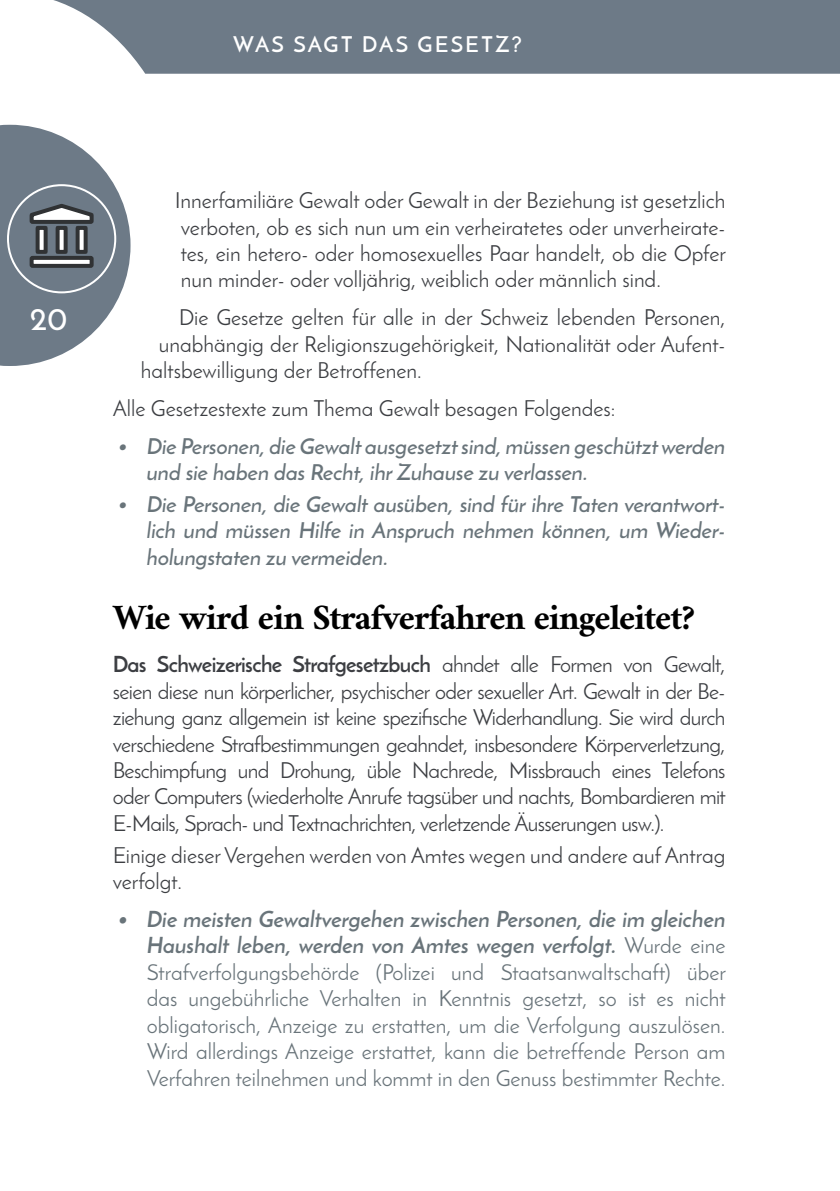
<style>
.page{position:relative;width:840px;height:1191px;background:#fff}
.page>*{position:absolute;margin:0;border:0;box-sizing:border-box;transform-origin:0 0}
.sous-titre{font:700 36px "Amiri";letter-spacing:-.03em;color:#000}
.t1{font:600 32px "Josefin Sans";color:#fff}
.texte_base_2{font:22px/26.4px "Josefin Sans";color:#3c3e42;text-align:justify}
.t2{font:22px/26.4px "Josefin Sans";color:#69747a;text-align:justify}
.t3{font:italic 600 22px/26.4px "Josefin Sans";color:#69747a}
.t4{font:600 22px "Josefin Sans";letter-spacing:.1em;color:#fff}
.s1{font-weight:700}
.s2{font-weight:700;font-style:italic}
</style>
<div class="page">
<svg style="left:0;top:125px;width:130px;height:241px"></svg>
<svg style="left:53px;top:0;width:786px;height:74px;background:#788490"></svg>
<div style="left:8px;top:185px;width:107px;height:107px;background:#6d7a87;border-radius:50%"></div>
<div style="left:7px;top:184px;width:109px;height:109px;border:2px solid #fff;border-radius:50%"></div>
<div style="left:32px;top:258px;width:60px;height:8px;background:#fff"></div>
<div style="left:30px;top:256px;width:64px;height:12px;border:4px solid #303234"></div>
<div style="left:32px;top:215px;width:60px;height:7px;background:#fff"></div>
<div style="left:30px;top:213px;width:64px;height:11px;border:4px solid #303234"></div>
<div style="left:38px;top:228px;width:8px;height:24px;background:#fff"></div>
<div style="left:36px;top:226px;width:12px;height:28px;border:4px solid #303234"></div>
<div style="left:58px;top:228px;width:8px;height:24px;background:#fff"></div>
<div style="left:56px;top:226px;width:12px;height:28px;border:4px solid #303234"></div>
<div style="left:78px;top:228px;width:8px;height:24px;background:#fff"></div>
<div style="left:76px;top:226px;width:12px;height:28px;border:4px solid #303234"></div>
<p class="t4" style="left:233px;top:31px;width:290px">WAS SAGT DAS GESETZ?</p>
<h2 class="t1" style="left:30px;top:299px;width:39px">20</h2>
<p class="texte_base_2" style="left:175px;top:187px;width:552px">Innerfamiliäre Gewalt oder Gewalt in der Beziehung ist gesetzlich verboten, ob es sich nun um ein verheiratetes oder unverheirate&shy;tes, ein hetero- oder homosexuelles Paar handelt, ob die Opfer nun minder- oder volljährig, weiblich oder männlich sind.</p>
<p class="texte_base_2" style="left:179px;top:304px;width:547px">Die Gesetze gelten für alle in der Schweiz lebenden Personen,</p>
<p class="texte_base_2" style="left:159px;top:330px;width:568px">unabhängig der Religionszugehörigkeit, Nationalität oder Aufent-</p>
<p class="texte_base_2" style="left:141px;top:357px;width:282px">haltsbewilligung der Betroffenen.</p>
<p class="texte_base_2" style="left:113px;top:395px;width:504px">Alle Gesetzestexte zum Thema Gewalt besagen Folgendes:</p>
<p class="t3" style="left:147px;top:432px;width:579px;text-indent:-28px">• Die Personen, die Gewalt ausgesetzt sind, müssen geschützt werden und sie haben das Recht, ihr Zuhause zu verlassen.</p>
<p class="t3" style="left:147px;top:491px;width:579px;text-align:justify;text-indent:-28px">• Die Personen, die Gewalt ausüben, sind für ihre Taten verantwort&shy;lich und müssen Hilfe in Anspruch nehmen können, um Wieder&shy;holungstaten zu vermeiden.</p>
<p class="sous-titre" style="left:113px;top:595px;width:583px">Wie wird ein Strafverfahren eingeleitet?</p>
<p class="texte_base_2" style="left:113px;top:651px;width:614px"><span class="s1">Das Schweizerische Strafgesetzbuch</span> ahndet alle Formen von Gewalt, seien diese nun körperlicher, psychischer oder sexueller Art. Gewalt in der Be&shy;ziehung ganz allgemein ist keine spezifische Widerhandlung. Sie wird durch verschiedene Strafbestimmungen geahndet, insbesondere Körperverletzung, Beschimpfung und Drohung, üble Nachrede, Missbrauch eines Telefons oder Computers (wiederholte Anrufe tagsüber und nachts, Bombardieren mit E-Mails, Sprach- und Textnachrichten, verletzende Äusserungen usw.).</p>
<p class="texte_base_2" style="left:113px;top:842px;width:613px">Einige dieserVergehen werden von Amtes wegen und andere auf Antrag verfolgt.</p>
<p class="t2" style="left:147px;top:906px;width:580px;text-indent:-28px"><span class="s2">• Die meisten Gewaltvergehen zwischen Personen, die im gleichen Haushalt leben, werden von Amtes wegen verfolgt.</span> Wurde eine Strafverfolgungsbehörde (Polizei und Staatsanwaltschaft) über das ungebührliche Verhalten in Kenntnis gesetzt, so ist es nicht obligatorisch, Anzeige zu erstatten, um die Verfolgung auszulösen.<br>Wird allerdings Anzeige erstattet, kann die betreffende Person am Verfahren teilnehmen und kommt in den Genuss bestimmter Rechte.</p>
</div>
